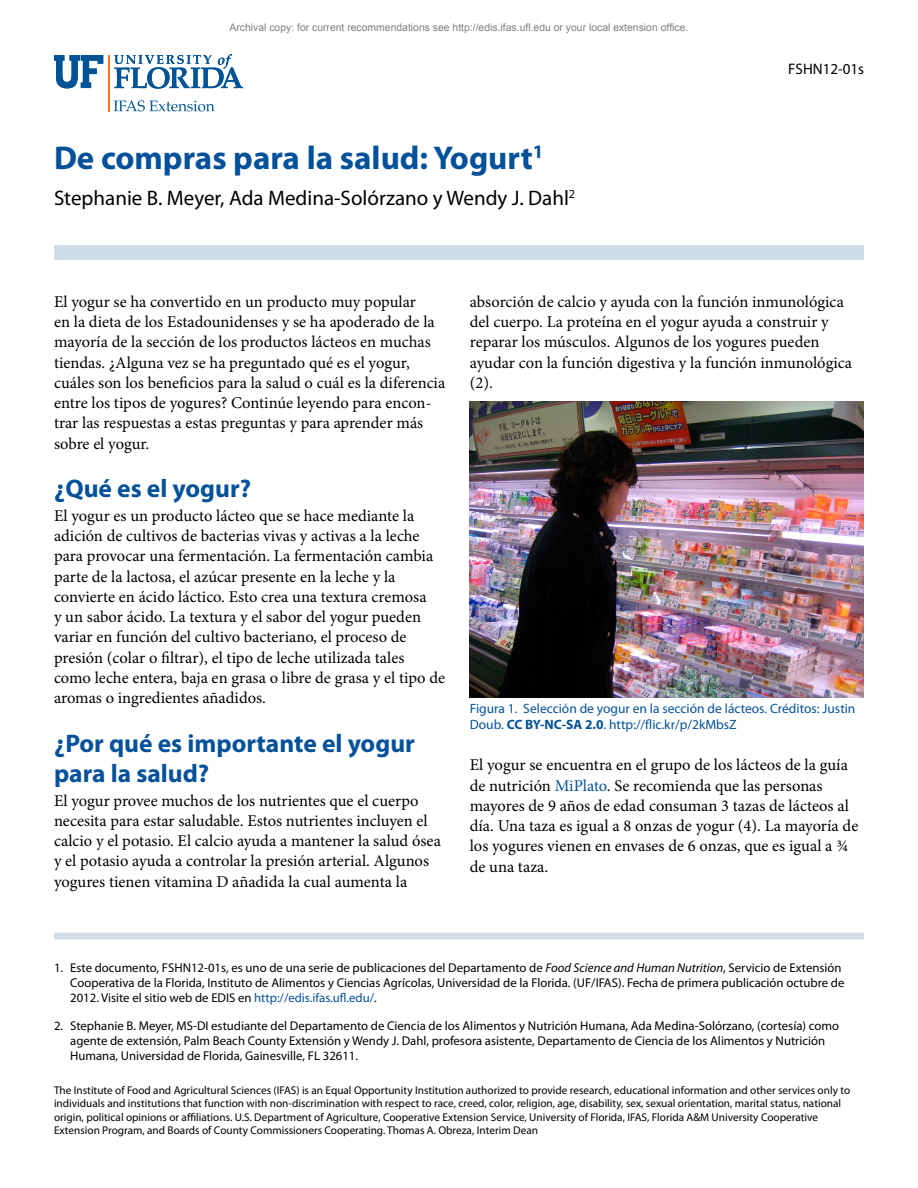
<style>
.page{position:relative;width:918px;height:1188px;background:#fff}
.page>*{position:absolute;margin:0;border:0;box-sizing:border-box;transform-origin:0 0}
.t1{font:700 33px "Myriad Pro";color:#03519a}
.t2{font:700 25.5px/30.6px "Myriad Pro";color:#03519a}
.t3{font:21px "Myriad Pro";color:#000}
.t4{font:16.5px/20.2px "Minion Pro";color:#000}
.t5{font:15.3px "Myriad Pro";color:#000}
.t6{font:13.5px/16.5px "Myriad Pro";color:#03519a}
.t7{font:12.75px/15.3px "Myriad Pro";color:#000}
.t8{font:11.25px/13.5px "Myriad Pro";color:#000}
.t9{font:10.35px "Arial";color:#808080}
.s1{font-weight:700}
.s2{color:#03519a}
.s3{font-style:italic}
</style>
<div class="page">
<hr style="left:108px;top:55px;width:2px;height:56px;background:#f36f21">
<svg style="left:114px;top:54px;width:129px;height:35px"></svg>
<svg style="left:54px;top:55px;width:49px;height:33px"></svg>
<svg style="left:114px;top:100px;width:101px;height:11px"></svg>
<div style="left:54px;top:245px;width:810px;height:15px;background:#d0ddea"></div>
<div style="left:54px;top:933px;width:810px;height:6px;background:#d0ddea"></div>
<img style="left:470px;top:402px;width:394px;height:295px">
<p class="t9" style="left:230px;top:20px;width:460px">Archival copy: for current recommendations see http://edis.ifas.ufl.edu or your local extension office.</p>
<h1 class="t1" style="left:54px;top:136px;width:491px">De compras para la salud: Yogurt<sup>1</sup></h1>
<p class="t3" style="left:54px;top:185px;width:523px">Stephanie B. Meyer, Ada Medina-Solórzano y Wendy J. Dahl<sup>2</sup></p>
<p class="t5" style="left:788px;top:60px;width:77px">FSHN12-01s</p>
<p class="t4" style="left:54px;top:292px;width:393px">El yogur se ha convertido en un producto muy popular<br>en la dieta de los Estadounidenses y se ha apoderado de la mayoría de la sección de los productos lácteos en muchas tiendas. ¿Alguna vez se ha preguntado qué es el yogur, cuáles son los beneficios para la salud o cuál es la diferencia entre los tipos de yogures? Continúe leyendo para encon&shy;trar las respuestas a estas preguntas y para aprender más sobre el yogur.</p>
<h2 class="t2" style="left:54px;top:473px;width:199px">¿Qué es el yogur?</h2>
<p class="t4" style="left:54px;top:505px;width:393px">El yogur es un producto lácteo que se hace mediante la adición de cultivos de bacterias vivas y activas a la leche para provocar una fermentación. La fermentación cambia parte de la lactosa, el azúcar presente en la leche y la convierte en ácido láctico. Esto crea una textura cremosa<br>y un sabor ácido. La textura y el sabor del yogur pueden variar en función del cultivo bacteriano, el proceso de presión (colar o filtrar), el tipo de leche utilizada tales como leche entera, baja en grasa o libre de grasa y el tipo de aromas o ingredientes añadidos.</p>
<h2 class="t2" style="left:54px;top:727px;width:362px">¿Por qué es importante el yogur para la salud?</h2>
<p class="t4" style="left:54px;top:790px;width:388px">El yogur provee muchos de los nutrientes que el cuerpo necesita para estar saludable. Estos nutrientes incluyen el calcio y el potasio. El calcio ayuda a mantener la salud ósea y el potasio ayuda a controlar la presión arterial. Algunos yogures tienen vitamina D añadida la cual aumenta la</p>
<p class="t4" style="left:470px;top:292px;width:384px">absorción de calcio y ayuda con la función inmunológica del cuerpo. La proteína en el yogur ayuda a construir y reparar los músculos. Algunos de los yogures pueden ayudar con la función digestiva y la función inmunológica (2).</p>
<p class="t6" style="left:470px;top:700px;width:387px">Figura 1. Selección de yogur en la sección de lácteos. Créditos: Justin<br>Doub. <span class="s1">CC BY-NC-SA 2.0</span>. http://flic.kr/p/2kMbsZ</p>
<p class="t4" style="left:470px;top:755px;width:390px">El yogur se encuentra en el grupo de los lácteos de la guía de nutrición <span class="s2">MiPlato</span>. Se recomienda que las personas mayores de 9 años de edad consuman 3 tazas de lácteos al día. Una taza es igual a 8 onzas de yogur (4). La mayoría de los yogures vienen en envases de 6 onzas, que es igual a ¾ de una taza.</p>
<p class="t7" style="left:70px;top:960px;width:776px;text-indent:-16px">1. Este documento, FSHN12-01s, es uno de una serie de publicaciones del Departamento de <span class="s3">Food Science and Human Nutrition</span>, Servicio de Extensión<br>Cooperativa de la Florida, Instituto de Alimentos y Ciencias Agrícolas, Universidad de la Florida. (UF/IFAS). Fecha de primera publicación octubre de<br>2012. Visite el sitio web de EDIS en <span class="s2">http://edis.ifas.ufl.edu/</span>.</p>
<p class="t7" style="left:70px;top:1017px;width:770px;text-indent:-16px">2. Stephanie B. Meyer, MS-DI estudiante del Departamento de Ciencia de los Alimentos y Nutrición Humana, Ada Medina-Solórzano, (cortesía) como agente de extensión, Palm Beach County Extensión y Wendy J. Dahl, profesora asistente, Departamento de Ciencia de los Alimentos y Nutrición<br>Humana, Universidad de Florida, Gainesville, FL 32611.</p>
<p class="t8" style="left:54px;top:1083px;width:798px">The Institute of Food and Agricultural Sciences (IFAS) is an Equal Opportunity Institution authorized to provide research, educational information and other services only to individuals and institutions that function with non-discrimination with respect to race, creed, color, religion, age, disability, sex, sexual orientation, marital status, national origin, political opinions or affiliations. U.S. Department of Agriculture, Cooperative Extension Service, University of Florida, IFAS, Florida A&amp;M University Cooperative Extension Program, and Boards of County Commissioners Cooperating. Thomas A. Obreza, Interim Dean</p>
</div>
